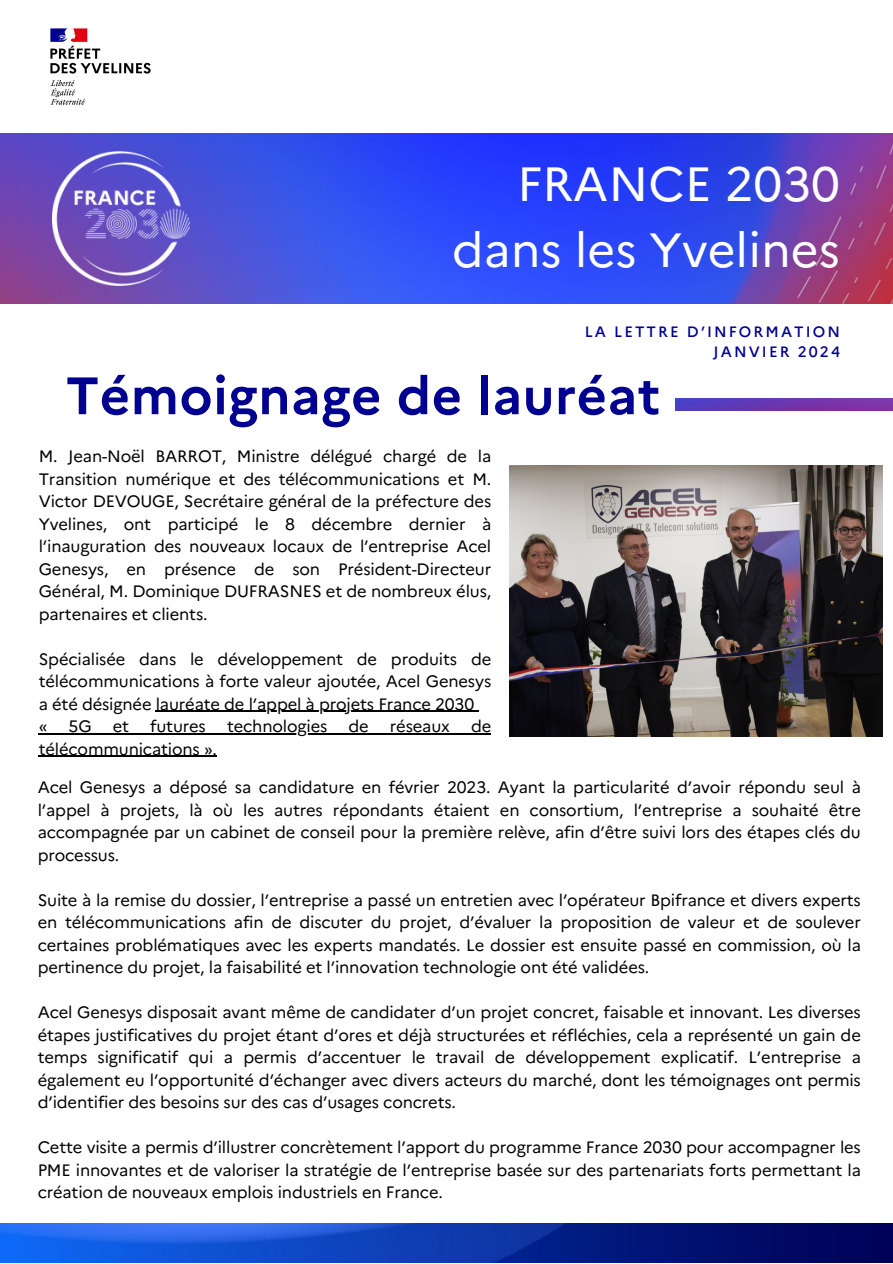
<style>
.page{position:relative;width:893px;height:1264px;background:#fff}
.page>*{position:absolute;margin:0;border:0;box-sizing:border-box;transform-origin:0 0}
.t1{font:700 52.5px "Marianne";letter-spacing:.01em;color:#000091}
.t2{font:48px "Marianne";color:#fff}
.t3{font:16.5px/22.5px "Marianne";letter-spacing:-.01em;color:#000;text-align:justify}
.t4{font:500 15px "Marianne";letter-spacing:.14em;color:#000091}
</style>
<div class="page">
<img style="left:50px;top:28px;width:101px;height:77px">
<img style="left:0;top:133px;width:892px;height:170px">
<img style="left:675px;top:398px;width:217px;height:13px">
<img style="left:0;top:1223px;width:892px;height:39px">
<img style="left:509px;top:465px;width:373px;height:272px">
<img style="left:53px;top:152px;width:136px;height:133px">
<hr style="left:156px;top:710px;width:318px;height:2px;background:#000">
<hr style="left:39px;top:733px;width:452px;height:1px;background:#000">
<hr style="left:39px;top:755px;width:178px;height:2px;background:#000">
<p class="t2" style="left:517px;top:146px;width:324px">FRANCE 2030</p>
<p class="t2" style="left:452px;top:213px;width:389px">dans les Yvelines</p>
<p class="t4" style="left:584px;top:320px;width:257px">LA LETTRE D’INFORMATION</p>
<p class="t4" style="left:713px;top:340px;width:128px">JANVIER 2024</p>
<p class="t1" style="left:66px;top:355px;width:596px">Témoignage de lauréat</p>
<p class="t3" style="left:39px;top:443px;width:454px">M. Jean-Noël BARROT, Ministre délégué chargé de la Transition numérique et des télécommunications et M.<br>Victor DEVOUGE, Secrétaire général de la préfecture des Yvelines, ont participé le 8 décembre dernier à l’inauguration des nouveaux locaux de l’entreprise Acel Genesys, en présence de son Président-Directeur Général, M. Dominique DUFRASNES et de nombreux élus, partenaires et clients.</p>
<p class="t3" style="left:39px;top:646px;width:454px">Spécialisée dans le développement de produits de télécommunications à forte valeur ajoutée, Acel Genesys a été désignée lauréate de l’appel à projets France 2030</p>
<p class="t3" style="left:39px;top:713px;width:10px">«</p>
<p class="t3" style="left:69px;top:713px;width:25px">5G</p>
<p class="t3" style="left:113px;top:713px;width:18px">et</p>
<p class="t3" style="left:150px;top:713px;width:57px">futures</p>
<p class="t3" style="left:227px;top:713px;width:102px">technologies</p>
<p class="t3" style="left:348px;top:713px;width:22px">de</p>
<p class="t3" style="left:390px;top:713px;width:61px">réseaux</p>
<p class="t3" style="left:471px;top:713px;width:22px">de</p>
<p class="t3" style="left:39px;top:736px;width:180px">télécommunications ».</p>
<p class="t3" style="left:38px;top:774px;width:824px">Acel Genesys a déposé sa candidature en février 2023. Ayant la particularité d’avoir répondu seul à l’appel à projets, là où les autres répondants étaient en consortium, l’entreprise a souhaité être accompagnée par un cabinet de conseil pour la première relève, afin d’être suivi lors des étapes clés du processus.</p>
<p class="t3" style="left:38px;top:887px;width:824px">Suite à la remise du dossier, l’entreprise a passé un entretien avec l’opérateur Bpifrance et divers experts en télécommunications afin de discuter du projet, d’évaluer la proposition de valeur et de soulever certaines problématiques avec les experts mandatés. Le dossier est ensuite passé en commission, où la pertinence du projet, la faisabilité et l’innovation technologie ont été validées.</p>
<p class="t3" style="left:38px;top:999px;width:824px">Acel Genesys disposait avant même de candidater d’un projet concret, faisable et innovant. Les diverses étapes justificatives du projet étant d’ores et déjà structurées et réfléchies, cela a représenté un gain de temps significatif qui a permis d’accentuer le travail de développement explicatif. L’entreprise a également eu l’opportunité d’échanger avec divers acteurs du marché, dont les témoignages ont permis d’identifier des besoins sur des cas d’usages concrets.</p>
<p class="t3" style="left:38px;top:1134px;width:824px">Cette visite a permis d’illustrer concrètement l’apport du programme France 2030 pour accompagner les PME innovantes et de valoriser la stratégie de l’entreprise basée sur des partenariats forts permettant la création de nouveaux emplois industriels en France.</p>
</div>
